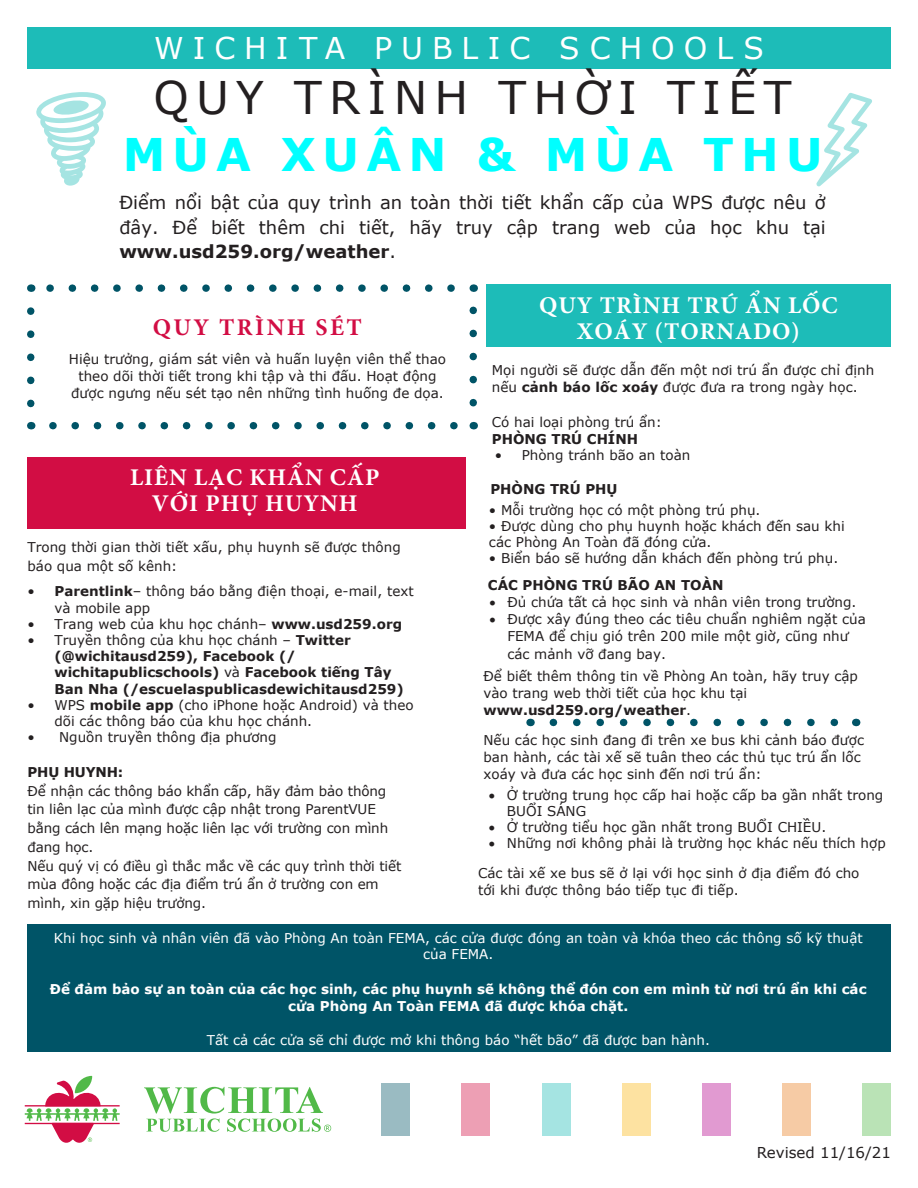
<style>
.page{position:relative;width:918px;height:1188px;background:#fff}
.page>*{position:absolute;margin:0;border:0;box-sizing:border-box;transform-origin:0 0}
.t1{font:45px/56.7px "Verdana";letter-spacing:.16em;color:#231f20;text-align:center}
.t2{font:30px "Verdana";letter-spacing:.3em;color:#fff}
.t3{font:700 24px/26.4px "Minion Pro";letter-spacing:.04em;color:#fff;text-align:center}
.t4{font:700 24px "Minion Pro";letter-spacing:.1em;color:#d20d44}
.t5{font:18px/24.6px "Verdana";color:#231f20;text-align:justify}
.t6{font:15px "Verdana";color:#231f20}
.t7{font:13.5px/17.2px "Verdana";color:#231f20}
.t8{font:700 13.5px/16.2px "Verdana";color:#231f20}
.t9{font:13.5px/16.2px "Verdana";color:#fff;text-align:center}
.t10{font:700 13.5px/17.2px "Verdana";color:#fff;text-align:center}
.s1{font-weight:700;color:#0ff}
.s2{font-weight:700}
.s3{font-weight:400}
</style>
<div class="page">
<div style="left:27px;top:924px;width:864px;height:128px;background:#005467"></div>
<svg style="left:27px;top:311px;width:7px;height:97px"></svg>
<svg style="left:53px;top:422px;width:405px;height:7px"></svg>
<svg style="left:470px;top:306px;width:7px;height:97px"></svg>
<svg style="left:46px;top:284px;width:405px;height:8px"></svg>
<svg style="left:36px;top:92px;width:70px;height:94px"></svg>
<svg style="left:816px;top:93px;width:56px;height:93px"></svg>
<div style="left:27px;top:27px;width:864px;height:41px;background:#1dbcb8"></div>
<div style="left:382px;top:1083px;width:28px;height:53px;background:#9abbc2"></div>
<div style="left:462px;top:1083px;width:28px;height:53px;background:#ed9fb4"></div>
<div style="left:542px;top:1083px;width:28px;height:53px;background:#a5e4e2"></div>
<div style="left:622px;top:1083px;width:28px;height:53px;background:#fde2a1"></div>
<div style="left:702px;top:1083px;width:29px;height:53px;background:#e19ad1"></div>
<div style="left:783px;top:1083px;width:28px;height:53px;background:#f6cba5"></div>
<div style="left:863px;top:1083px;width:28px;height:53px;background:#bae3b6"></div>
<svg style="left:75px;top:1076px;width:17px;height:17px"></svg>
<svg style="left:25px;top:1081px;width:95px;height:62px"></svg>
<svg style="left:144px;top:1087px;width:187px;height:45px"></svg>
<div style="left:27px;top:457px;width:438px;height:71px;background:#d20d44"></div>
<div style="left:487px;top:284px;width:404px;height:63px;background:#1dbcb8"></div>
<svg style="left:553px;top:719px;width:286px;height:7px"></svg>
<p class="t2" style="left:154px;top:29px;width:611px">WICHITA PUBLIC SCHOOLS</p>
<p class="t1" style="left:123px;top:69px;width:701px">QUY TRÌNH THỜI TIẾT<br><span class="s1">MÙA XUÂN &amp; MÙA THU</span></p>
<p class="t5" style="left:119px;top:190px;width:708px">Điểm nổi bật của quy trình an toàn thời tiết khẩn cấp của WPS được nêu ở đây. Để biết thêm chi tiết, hãy truy cập trang web của học khu tại <span class="s2">www.usd259.org/weather</span>.</p>
<p class="t4" style="left:153px;top:311px;width:210px">QUY TRÌNH SÉT</p>
<p class="t7" style="left:69px;top:350px;width:379px;text-align:center">Hiệu trưởng, giám sát viên và huấn luyện viên thể thao theo dõi thời tiết trong khi tập và thi đấu. Hoạt động được ngưng nếu sét tạo nên những tình huống đe dọa.</p>
<p class="t3" style="left:130px;top:464px;width:251px">LIÊN LẠC KHẨN CẤP<br>VỚI PHỤ HUYNH</p>
<p class="t7" style="left:27px;top:537px;width:375px;line-height:18.8px">Trong thời gian thời tiết xấu, phụ huynh sẽ được thông báo qua một số kênh:</p>
<p class="t7" style="left:54px;top:584px;width:361px;line-height:16.2px;text-indent:-27px">• <span class="s2">Parentlink</span>– thông báo bằng điện thoại, e-mail, text và mobile app</p>
<p class="t7" style="left:27px;top:616px;width:376px">• Trang web của khu học chánh– <span class="s2">www.usd259.org</span></p>
<p class="t8" style="left:54px;top:632px;width:351px;text-indent:-27px"><span class="s3">• Truyền thông của khu học chánh –</span> Twitter (@wichitausd259), Facebook (/ wichitapublicschools) <span class="s3">và</span> Facebook tiếng Tây Ban Nha (/escuelaspublicasdewichitausd259)</p>
<p class="t7" style="left:54px;top:697px;width:361px;line-height:16.2px;text-indent:-27px">• WPS <span class="s2">mobile app</span> (cho iPhone hoặc Android) và theo dõi các thông báo của khu học chánh.</p>
<p class="t7" style="left:27px;top:729px;width:251px">• Nguồn truyền thông địa phương</p>
<p class="t7" style="left:27px;top:762px;width:375px;line-height:18.8px"><span class="s2">PHỤ HUYNH:<br></span>Để nhận các thông báo khẩn cấp, hãy đảm bảo thông tin liên lạc của mình được cập nhật trong ParentVUE bằng cách lên mạng hoặc liên lạc với trường con mình đang học.<br>Nếu quý vị có điều gì thắc mắc về các quy trình thời tiết mùa đông hoặc các địa điểm trú ẩn ở trường con em mình, xin gặp hiệu trưởng.</p>
<p class="t3" style="left:539px;top:292px;width:300px">QUY TRÌNH TRÚ ẨN LỐC<br>XOÁY (TORNADO)</p>
<p class="t7" style="left:492px;top:361px;width:384px">Mọi người sẽ được dẫn đến một nơi trú ẩn được chỉ định nếu <span class="s2">cảnh báo lốc xoáy</span> được đưa ra trong ngày học.</p>
<p class="t7" style="left:492px;top:413px;width:171px">Có hai loại phòng trú ẩn:<br><span class="s2">PHÒNG TRÚ CHÍNH</span></p>
<p class="t7" style="left:495px;top:447px;width:197px">• Phòng tránh bão an toàn</p>
<p class="t8" style="left:490px;top:481px;width:129px">PHÒNG TRÚ PHỤ</p>
<p class="t7" style="left:489px;top:501px;width:273px">• Mỗi trường học có một phòng trú phụ.</p>
<p class="t7" style="left:489px;top:518px;width:357px;line-height:16.2px">• Ðược dùng cho phụ huynh hoặc khách đến sau khi các Phòng An Toàn đã đóng cửa.</p>
<p class="t7" style="left:489px;top:550px;width:351px">• Biển báo sẽ hướng dẫn khách đến phòng trú phụ.</p>
<p class="t8" style="left:488px;top:577px;width:237px">CÁC PHÒNG TRÚ BÃO AN TOÀN</p>
<p class="t7" style="left:489px;top:593px;width:369px">• Đủ chứa tất cả học sinh và nhân viên trong trường.</p>
<p class="t7" style="left:507px;top:611px;width:360px;text-indent:-18px">• Ðược xây đúng theo các tiêu chuẩn nghiêm ngặt của<br>FEMA để chịu gió trên 200 mile một giờ, cũng như các mảnh vỡ đang bay.</p>
<p class="t7" style="left:484px;top:667px;width:376px">Để biết thêm thông tin về Phòng An toàn, hãy truy cập vào trang web thời tiết của học khu tại <span class="s2">www.usd259.org/weather</span>.</p>
<p class="t7" style="left:484px;top:731px;width:382px">Nếu các học sinh đang đi trên xe bus khi cảnh báo được ban hành, các tài xế sẽ tuân theo các thủ tục trú ẩn lốc xoáy và đưa các học sinh đến nơi trú ẩn:</p>
<p class="t7" style="left:507px;top:786px;width:378px;line-height:16.2px;text-indent:-18px">• Ở trường trung học cấp hai hoặc cấp ba gần nhất trong<br>BUỔI SÁNG</p>
<p class="t7" style="left:489px;top:818px;width:339px">• Ở trường tiểu học gần nhất trong BUỔI CHIỀU.</p>
<p class="t7" style="left:489px;top:835px;width:398px">• Những nơi không phải là trường học khác nếu thích hợp</p>
<p class="t7" style="left:478px;top:864px;width:383px">Các tài xế xe bus sẽ ở lại với học sinh ở địa điểm đó cho tới khi được thông báo tiếp tục đi tiếp.</p>
<p class="t9" style="left:54px;top:930px;width:811px">Khi học sinh và nhân viên đã vào Phòng An toàn FEMA, các cửa được đóng an toàn và khóa theo các thông số kỹ thuật của FEMA.</p>
<p class="t10" style="left:50px;top:980px;width:818px">Ðể đảm bảo sự an toàn của các học sinh, các phụ huynh sẽ không thể đón con em mình từ nơi trú ẩn khi các cửa Phòng An Toàn FEMA đã được khóa chặt.</p>
<p class="t9" style="left:207px;top:1032px;width:505px">Tất cả các cửa sẽ chỉ được mở khi thông báo “hết bão” đã được ban hành.</p>
<p class="t6" style="left:757px;top:1143px;width:136px">Revised 11/16/21</p>
</div>
